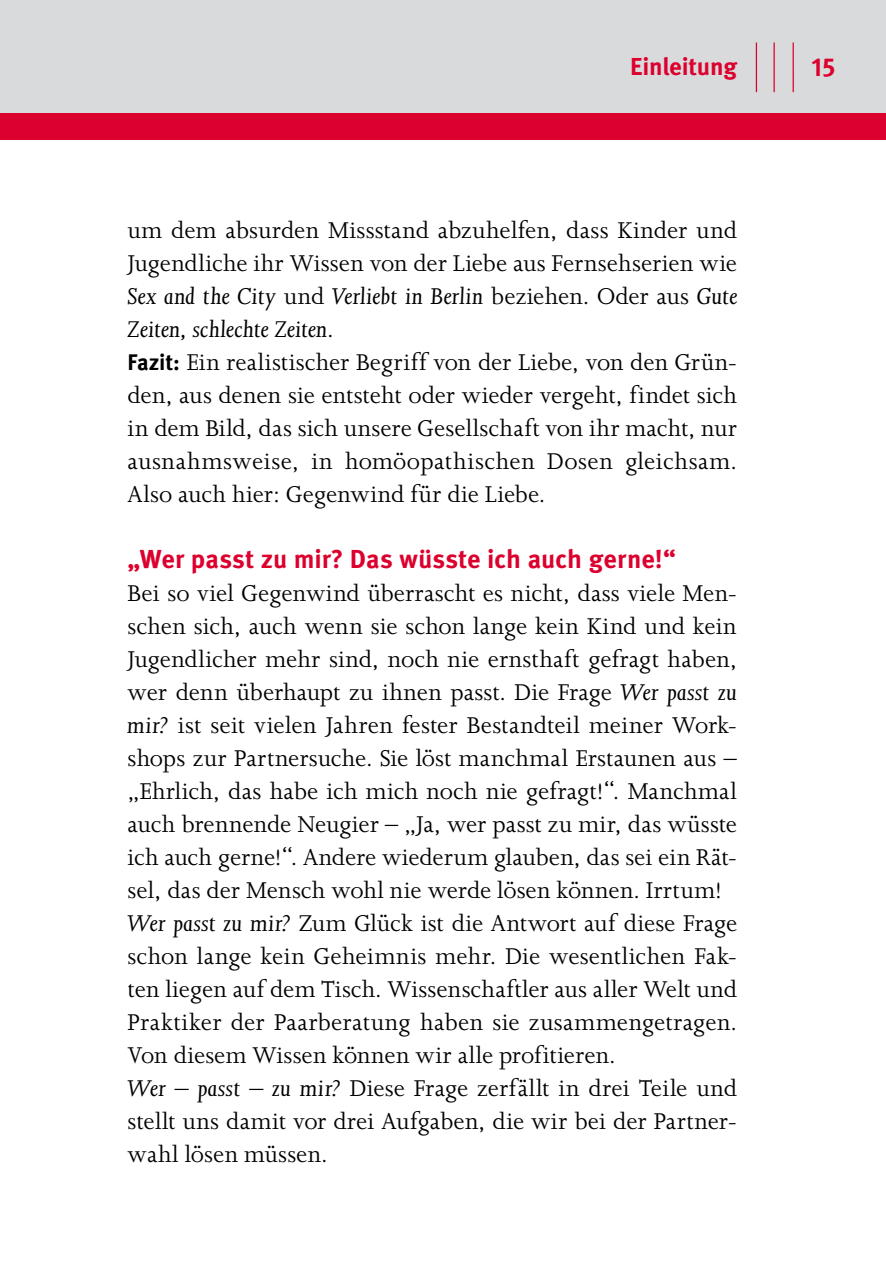
<style>
.page{position:relative;width:886px;height:1276px;background:#fff}
.page>*{position:absolute;margin:0;border:0;box-sizing:border-box;transform-origin:0 0}
._02_01_GS{font:26.25px/33px "Joanna MT Std";letter-spacing:.01em;color:#000;text-align:justify}
._01_03_UebS_3{font:700 26px "Meta Pro";color:#dc002e}
.t1{font:700 24.5px "Meta Pro";letter-spacing:-.01em;color:#dc002e}
.s1{font-style:italic}
.s2{font-family:"Meta Pro";font-weight:700;font-size:22.5px}
</style>
<div class="page">
<div style="left:0;top:0;width:886px;height:120px;background:#d9dadb"></div>
<div style="left:0;top:113px;width:886px;height:27px;background:#dc002e"></div>
<hr style="left:792px;top:43px;width:2px;height:49px;background:#dc002e">
<hr style="left:773px;top:43px;width:2px;height:49px;background:#dc002e">
<hr style="left:756px;top:43px;width:1px;height:49px;background:#dc002e">
<p class="t1" style="left:630px;top:51px;width:108px">Einleitung</p>
<p class="_01_03_UebS_3" style="left:811px;top:50px;width:25px">15</p>
<p class="_02_01_GS" style="left:128px;top:214px;width:611px">um dem absurden Missstand abzuhelfen, dass Kinder und Jugendliche ihr Wissen von der Liebe aus Fernsehserien wie <span class="s1">Sex and the City</span> und <span class="s1">Verliebt in Berlin</span> beziehen. Oder aus <span class="s1">Gute Zeiten, schlechte Zeiten</span>.</p>
<p class="_02_01_GS" style="left:128px;top:346px;width:611px"><span class="s2">Fazit:</span> Ein realistischer Begriff von der Liebe, von den Grün&shy;den, aus denen sie entsteht oder wieder vergeht, findet sich in dem Bild, das sich unsere Gesellschaft von ihr macht, nur ausnahmsweise, in homöopathischen Dosen gleichsam.<br>Also auch hier: Gegenwind für die Liebe.</p>
<p class="_01_03_UebS_3" style="left:128px;top:543px;width:550px">„Wer passt zu mir? Das wüsste ich auch gerne!“</p>
<p class="_02_01_GS" style="left:128px;top:577px;width:611px">Bei so viel Gegenwind überrascht es nicht, dass viele Men&shy;schen sich, auch wenn sie schon lange kein Kind und kein Jugendlicher mehr sind, noch nie ernsthaft gefragt haben, wer denn überhaupt zu ihnen passt. Die Frage <span class="s1">Wer passt zu mir?</span> ist seit vielen Jahren fester Bestandteil meiner Work&shy;shops zur Partnersuche. Sie löst manchmal Erstaunen aus – „Ehrlich, das habe ich mich noch nie gefragt!“. Manchmal auch brennende Neugier – „Ja, wer passt zu mir, das wüsste ich auch gerne!“. Andere wiederum glauben, das sei ein Rät&shy;sel, das der Mensch wohl nie werde lösen können. Irrtum!</p>
<p class="_02_01_GS" style="left:128px;top:907px;width:611px"><span class="s1">Wer passt zu mir?</span> Zum Glück ist die Antwort auf diese Frage schon lange kein Geheimnis mehr. Die wesentlichen Fak&shy;ten liegen auf dem Tisch. Wissenschaftler aus aller Welt und Praktiker der Paarberatung haben sie zusammengetragen.<br>Von diesem Wissen können wir alle profitieren.</p>
<p class="_02_01_GS" style="left:128px;top:1072px;width:611px"><span class="s1">Wer – passt – zu mir?</span> Diese Frage zerfällt in drei Teile und stellt uns damit vor drei Aufgaben, die wir bei der Partner&shy;wahl lösen müssen.</p>
</div>
